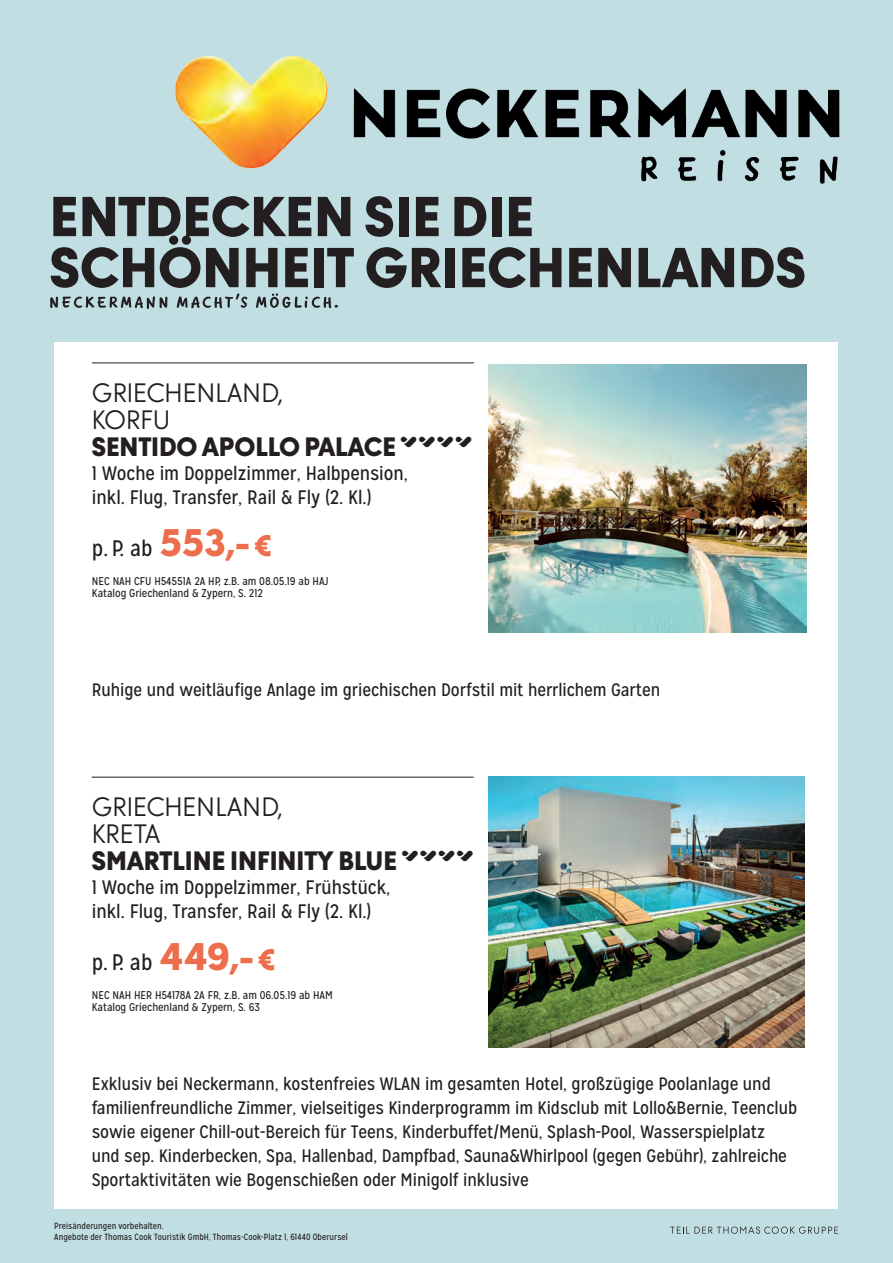
<style>
.page{position:relative;width:893px;height:1263px;background:#c1dee3}
.page>*{position:absolute;margin:0;border:0;box-sizing:border-box;transform-origin:0 0}
.t1{font:900 57px/51px "Thomas Headline";letter-spacing:.005em;color:#231f20}
.t2{font:900 27px/27px "Thomas Headline";color:#231f20}
.t3{font:300 27px/27px "Thomas Headline";color:#231f20}
.t4{font:22.5px "Mission Gothic";color:#231f20}
.t5{font:19.5px/24px "Mission Gothic";letter-spacing:-.005em;color:#231f20}
.t6{font:18px/24px "Mission Gothic";letter-spacing:-.005em;color:#231f20}
.t7{font:17.25px "Thomas Prize Grading Alt";color:#231f20}
.t8{font:11.25px/12px "Mission Gothic";letter-spacing:-.005em;color:#231f20}
.t9{font:9px/10.8px "Mission Gothic";letter-spacing:.01em;color:#231f20}
.s1{font-family:"Thomas Headline";font-weight:900;font-size:39px;color:#ec6e4c}
.s2{font-family:"Thomas Headline";font-weight:900;font-size:30px;color:#ec6e4c}
.s3{font-weight:300}
</style>
<div class="page">
<div style="left:54px;top:342px;width:784px;height:867px;background:#fff"></div>
<svg style="left:670px;top:1226px;width:168px;height:8px"></svg>
<img style="left:174px;top:55px;width:666px;height:129px">
<svg style="left:50px;top:296px;width:117px;height:13px"></svg>
<svg style="left:177px;top:293px;width:70px;height:15px"></svg>
<svg style="left:256px;top:293px;width:82px;height:15px"></svg>
<hr style="left:92px;top:362px;width:382px;height:1px;background:#231f20">
<img style="left:488px;top:777px;width:316px;height:270px">
<hr style="left:92px;top:777px;width:382px;height:1px;background:#231f20">
<img style="left:489px;top:364px;width:317px;height:268px">
<h1 class="t1" style="left:50px;top:191px;width:758px">ENTDECKEN SIE DIE<br>SCHÖNHEIT GRIECHENLANDS</h1>
<h2 class="t3" style="left:92px;top:379px;width:193px">GRIECHENLAND,<br>KORFU</h2>
<h2 class="t2" style="left:92px;top:433px;width:305px">SENTIDO APOLLO PALACE</h2>
<p class="t5" style="left:92px;top:461px;width:317px">1 Woche im Doppelzimmer, Halbpension,</p>
<p class="t7" style="left:400px;top:433px;width:73px">f</p>
<p class="t5" style="left:92px;top:485px;width:281px">inkl. Flug, Transfer, Rail &amp; Fly (2. Kl.)</p>
<p class="t4" style="left:92px;top:535px;width:181px">p. P. ab <span class="s1">553,-</span> <span class="s2">€</span></p>
<p class="t8" style="left:92px;top:575px;width:238px">NEC NAH CFU H54551A 2A HP, z.B. am 08.05.19 ab HAJ<br>Katalog Griechenland &amp; Zypern, S. 212</p>
<p class="t6" style="left:92px;top:678px;width:570px">Ruhige und weitläufige Anlage im griechischen Dorfstil mit herrlichem Garten</p>
<h2 class="t2" style="left:92px;top:793px;width:383px"><span class="s3">GRIECHENLAND,<br>KRETA<br></span>SMARTLINE INFINITY BLUE <sup>f</sup></h2>
<p class="t5" style="left:92px;top:876px;width:300px">1 Woche im Doppelzimmer, Frühstück, inkl. Flug, Transfer, Rail &amp; Fly (2. Kl.)</p>
<p class="t4" style="left:92px;top:949px;width:185px">p. P. ab <span class="s1">449,-</span> <span class="s2">€</span></p>
<p class="t8" style="left:92px;top:989px;width:243px">NEC NAH HER H54178A 2A FR, z.B. am 06.05.19 ab HAM<br>Katalog Griechenland &amp; Zypern, S. 63</p>
<p class="t6" style="left:92px;top:1072px;width:707px">Exklusiv bei Neckermann, kostenfreies WLAN im gesamten Hotel, großzügige Poolanlage und familienfreundliche Zimmer, vielseitiges Kinderprogramm im Kidsclub mit Lollo&amp;Bernie, Teenclub sowie eigener Chill-out-Bereich für Teens, Kinderbuffet/Menü, Splash-Pool, Wasserspielplatz und sep. Kinderbecken, Spa, Hallenbad, Dampfbad, Sauna&amp;Whirlpool (gegen Gebühr), zahlreiche Sportaktivitäten wie Bogenschießen oder Minigolf inklusive</p>
<p class="t9" style="left:54px;top:1220px;width:295px">Preisänderungen vorbehalten.<br>Angebote der Thomas Cook Touristik GmbH, Thomas-Cook-Platz 1, 61440 Oberursel</p>
</div>
